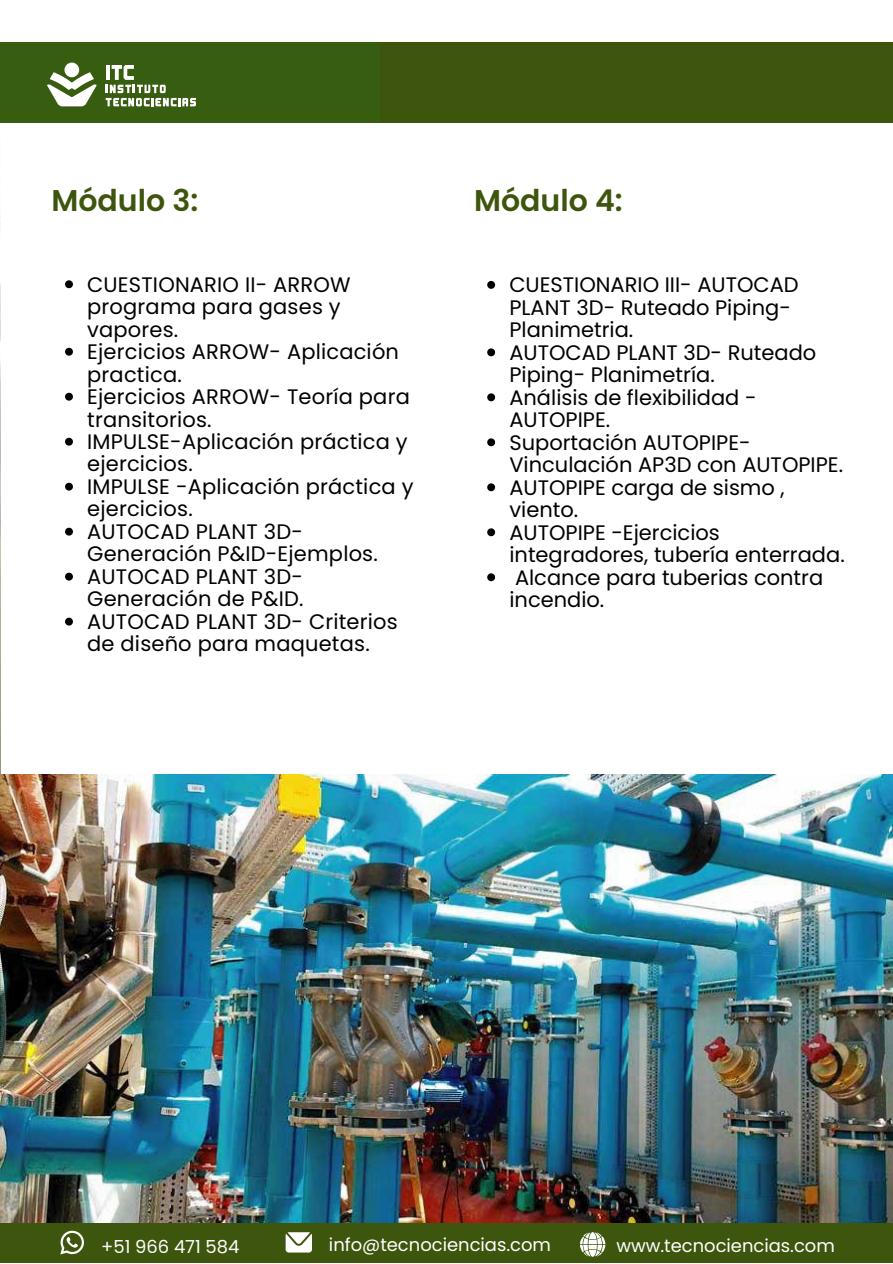
<style>
.page{position:relative;width:893px;height:1264px;background:#fff}
.page>*{position:absolute;margin:0;border:0;box-sizing:border-box;transform-origin:0 0}
.t1{font:600 30px "Poppins";color:#3d550c}
.t2{font:21px/22.5px "Poppins";letter-spacing:.01em;color:#000}
.t3{font:18px "Poppins";color:#fff}
</style>
<div class="page">
<img style="left:0;top:207px;width:1px;height:567px">
<img style="left:0;top:774px;width:892px;height:448px">
<div style="left:0;top:42px;width:892px;height:81px;background:#3d550c"></div>
<svg style="left:47px;top:62px;width:149px;height:45px"></svg>
<div style="left:0;top:1222px;width:892px;height:40px;background:#3d550c"></div>
<svg style="left:60px;top:1230px;width:24px;height:24px"></svg>
<svg style="left:285px;top:1232px;width:27px;height:20px"></svg>
<svg style="left:580px;top:1232px;width:25px;height:24px"></svg>
<svg style="left:65px;top:280px;width:8px;height:8px"></svg>
<svg style="left:65px;top:348px;width:8px;height:7px"></svg>
<svg style="left:65px;top:393px;width:8px;height:7px"></svg>
<svg style="left:65px;top:438px;width:8px;height:7px"></svg>
<svg style="left:65px;top:483px;width:8px;height:7px"></svg>
<svg style="left:65px;top:527px;width:8px;height:8px"></svg>
<svg style="left:65px;top:572px;width:8px;height:8px"></svg>
<svg style="left:65px;top:617px;width:8px;height:8px"></svg>
<svg style="left:487px;top:281px;width:8px;height:8px"></svg>
<svg style="left:487px;top:348px;width:8px;height:8px"></svg>
<svg style="left:487px;top:393px;width:8px;height:8px"></svg>
<svg style="left:487px;top:438px;width:8px;height:8px"></svg>
<svg style="left:487px;top:483px;width:8px;height:8px"></svg>
<svg style="left:487px;top:528px;width:8px;height:8px"></svg>
<svg style="left:487px;top:573px;width:8px;height:8px"></svg>
<p class="t1" style="left:52px;top:179px;width:148px">Módulo 3:</p>
<p class="t1" style="left:474px;top:179px;width:150px">Módulo 4:</p>
<p class="t2" style="left:87px;top:273px;width:265px">CUESTIONARIO II- ARROW programa para gases y vapores.</p>
<p class="t2" style="left:87px;top:340px;width:313px">Ejercicios ARROW- Aplicación practica.</p>
<p class="t2" style="left:87px;top:385px;width:324px">Ejercicios ARROW- Teoría para transitorios.</p>
<p class="t2" style="left:87px;top:430px;width:322px">IMPULSE-Aplicación práctica y ejercicios.</p>
<p class="t2" style="left:87px;top:475px;width:328px">IMPULSE -Aplicación práctica y ejercicios.</p>
<p class="t2" style="left:87px;top:520px;width:292px">AUTOCAD PLANT 3D-<br>Generación P&amp;ID-Ejemplos.</p>
<p class="t2" style="left:87px;top:565px;width:218px">AUTOCAD PLANT 3D-<br>Generación de P&amp;ID.</p>
<p class="t2" style="left:87px;top:610px;width:312px">AUTOCAD PLANT 3D- Criterios de diseño para maquetas.</p>
<p class="t2" style="left:509px;top:273px;width:291px">CUESTIONARIO III- AUTOCAD<br>PLANT 3D- Ruteado Piping-<br>Planimetria.</p>
<p class="t2" style="left:509px;top:341px;width:308px">AUTOCAD PLANT 3D- Ruteado<br>Piping- Planimetría.</p>
<p class="t2" style="left:509px;top:386px;width:249px">Análisis de flexibilidad -<br>AUTOPIPE.</p>
<p class="t2" style="left:509px;top:431px;width:335px">Suportación AUTOPIPE-<br>Vinculación AP3D con AUTOPIPE.</p>
<p class="t2" style="left:509px;top:476px;width:277px">AUTOPIPE carga de sismo , viento.</p>
<p class="t2" style="left:509px;top:521px;width:337px">AUTOPIPE -Ejercicios integradores, tubería enterrada.</p>
<p class="t2" style="left:509px;top:566px;width:315px">Alcance para tuberias contra incendio.</p>
<p class="t3" style="left:101px;top:1233px;width:140px">+51 966 471 584</p>
<p class="t3" style="left:329px;top:1231px;width:223px">info@tecnociencias.com</p>
<p class="t3" style="left:616px;top:1233px;width:220px">www.tecnociencias.com</p>
</div>
